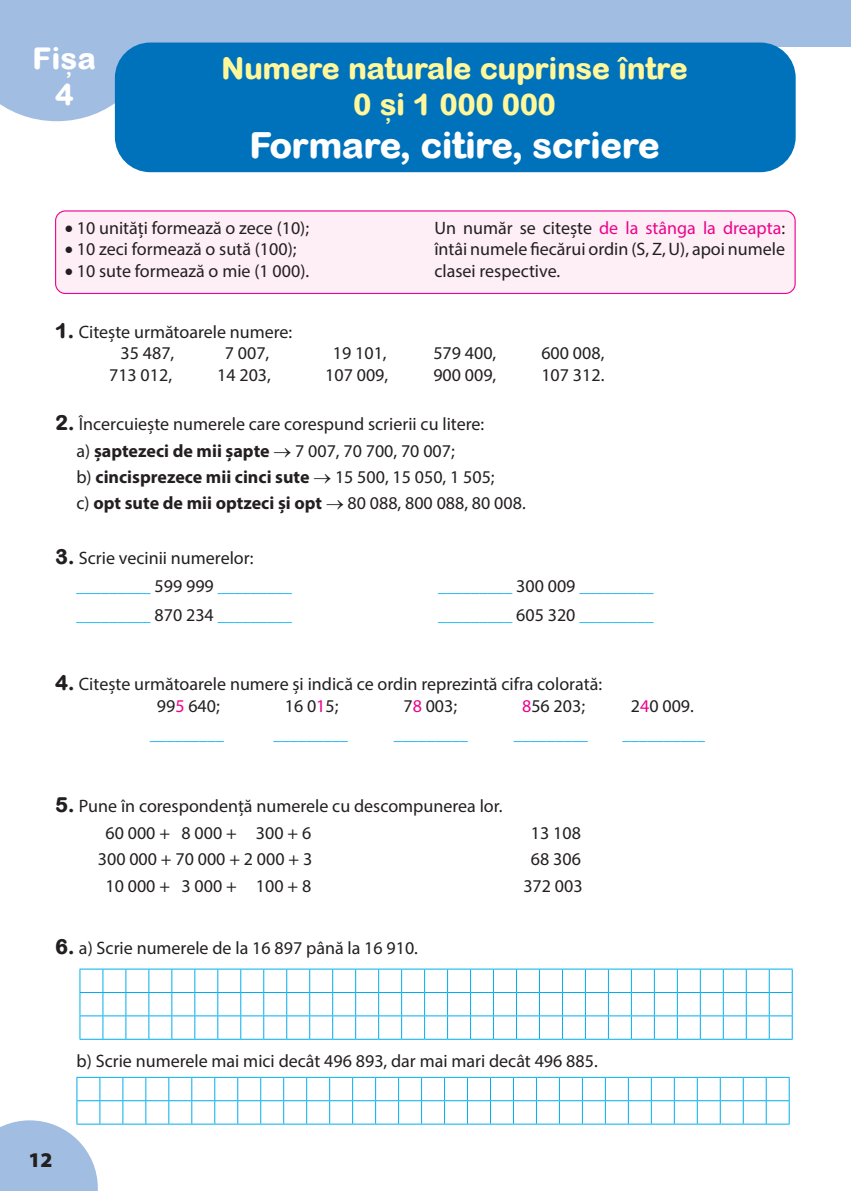
<style>
.page{position:relative;width:851px;height:1191px;background:#fff}
.page>*{position:absolute;margin:0;border:0;box-sizing:border-box;transform-origin:0 0}
.t1{font:36px "Arial Rounded MTRO";letter-spacing:-.02em;color:#fff}
.t2{font:30px/36px "Arial Rounded MTRO";letter-spacing:-.02em;color:#fff79a;text-align:center}
.t3{font:30px/36px "Arial Rounded MTRO";color:#fff;text-align:center}
.t4{font:900 21px "Myriad Pro";color:#231f20}
.t5{font:18px/21.6px "Myriad Pro";color:#231f20}
.t6{font:16.5px "Myriad Pro";color:#00aeef}
.s1{color:#ed028c}
.s2{font-family:"Arial Rounded MTRO";font-size:21px}
.s3{font-weight:700}
.s4{font-size:18px;color:#231f20}
</style>
<div class="page">
<svg style="left:0;top:47px;width:133px;height:74px;background:#a8c1e3"></svg>
<div style="left:0;top:0;width:850px;height:47px;background:#a2bde2"></div>
<div style="left:56px;top:211px;width:739px;height:82px;background:#fdeff5;border-radius:10px"></div>
<div style="left:55px;top:210px;width:740px;height:84px;border:1px solid #ed028c;border-radius:10px"></div>
<svg style="left:80px;top:968px;width:712px;height:72px"></svg>
<svg style="left:0;top:1077px;width:789px;height:114px"></svg>
<div style="left:115px;top:43px;width:680px;height:129px;background:#0072bc;border-radius:35px"></div>
<h2 class="t3" style="left:32px;top:41px;width:65px">Fișa<br>4</h2>
<h2 class="t2" style="left:221px;top:50px;width:468px">Numere naturale cuprinse între<br>0 și 1 000 000</h2>
<h1 class="t1" style="left:249px;top:123px;width:412px">Formare, citire, scriere</h1>
<p class="t5" style="left:65px;top:216px;width:246px">• 10 unități formează o zece (10);</p>
<p class="t5" style="left:65px;top:238px;width:233px">• 10 zeci formează o sută (100);</p>
<p class="t5" style="left:65px;top:260px;width:246px">• 10 sute formează o mie (1 000).</p>
<p class="t5" style="left:434px;top:216px;width:352px;text-align:justify">Un număr se citește <span class="s1">de la stânga la dreapta</span>: întâi numele fiecărui ordin (S, Z, U), apoi numele clasei respective.</p>
<p class="t5" style="left:120px;top:320px;width:173px;text-indent:-65px"><span class="s2">1.</span> Citește următoarele numere:<br>35 487,</p>
<p class="t5" style="left:225px;top:342px;width:46px">7 007,</p>
<p class="t5" style="left:333px;top:342px;width:55px">19 101,</p>
<p class="t5" style="left:433px;top:342px;width:64px">579 400,</p>
<p class="t5" style="left:541px;top:342px;width:64px">600 008,</p>
<p class="t5" style="left:109px;top:363px;width:64px">713 012,</p>
<p class="t5" style="left:217px;top:363px;width:55px">14 203,</p>
<p class="t5" style="left:325px;top:363px;width:64px">107 009,</p>
<p class="t5" style="left:433px;top:363px;width:64px">900 009,</p>
<p class="t5" style="left:541px;top:363px;width:64px">107 312.</p>
<p class="t5" style="left:76px;top:411px;width:450px;line-height:26.1px;text-indent:-21px"><span class="s2">2.</span> Încercuiește numerele care corespund scrierii cu litere:<br>a) <span class="s3">șaptezeci de mii șapte</span> → 7 007, 70 700, 70 007;<br>b) <span class="s3">cincisprezece mii cinci sute</span> → 15 500, 15 050, 1 505;<br>c) <span class="s3">opt sute de mii optzeci și opt</span> → 80 088, 800 088, 80 008.</p>
<p class="t5" style="left:55px;top:546px;width:200px"><span class="s2">3.</span> Scrie vecinii numerelor:</p>
<p class="t6" style="left:76px;top:576px;width:217px">_________ <span class="s4">599 999</span> _________</p>
<p class="t6" style="left:438px;top:576px;width:217px">_________ <span class="s4">300 009</span> _________</p>
<p class="t6" style="left:76px;top:605px;width:217px">_________ <span class="s4">870 234</span> _________</p>
<p class="t6" style="left:438px;top:605px;width:217px">_________ <span class="s4">605 320</span> _________</p>
<p class="t5" style="left:157px;top:673px;width:446px;text-indent:-102px"><span class="s2">4.</span> Citește următoarele numere și indică ce ordin reprezintă cifra colorată:<br>99<span class="s1">5</span> 640;</p>
<p class="t5" style="left:285px;top:695px;width:55px">16 0<span class="s1">1</span>5;</p>
<p class="t5" style="left:403px;top:695px;width:55px">7<span class="s1">8</span> 003;</p>
<p class="t5" style="left:522px;top:695px;width:64px"><span class="s1">8</span>56 203;</p>
<p class="t5" style="left:630px;top:695px;width:64px">2<span class="s1">4</span>0 009.</p>
<p class="t6" style="left:150px;top:724px;width:76px">_________</p>
<p class="t6" style="left:273px;top:724px;width:76px">_________</p>
<p class="t6" style="left:393px;top:724px;width:76px">_________</p>
<p class="t6" style="left:514px;top:724px;width:76px">_________</p>
<p class="t6" style="left:622px;top:724px;width:84px">__________</p>
<p class="t5" style="left:105px;top:792px;width:398px;line-height:26.5px;text-indent:-50px"><span class="s2">5.</span> Pune în corespondență numerele cu descompunerea lor.<br>60 000 + 8 000 + 300 + 6</p>
<p class="t5" style="left:531px;top:821px;width:51px">13 108</p>
<p class="t5" style="left:98px;top:848px;width:216px">300 000 + 70 000 + 2 000 + 3</p>
<p class="t5" style="left:531px;top:848px;width:51px">68 306</p>
<p class="t5" style="left:105px;top:874px;width:207px">10 000 + 3 000 + 100 + 8</p>
<p class="t5" style="left:523px;top:874px;width:61px">372 003</p>
<p class="t5" style="left:55px;top:937px;width:364px"><span class="s2">6.</span> a) Scrie numerele de la 16 897 până la 16 910.</p>
<p class="t5" style="left:77px;top:1049px;width:522px">b) Scrie numerele mai mici decât 496 893, dar mai mari decât 496 885.</p>
<p class="t4" style="left:28px;top:1146px;width:26px">12</p>
</div>
